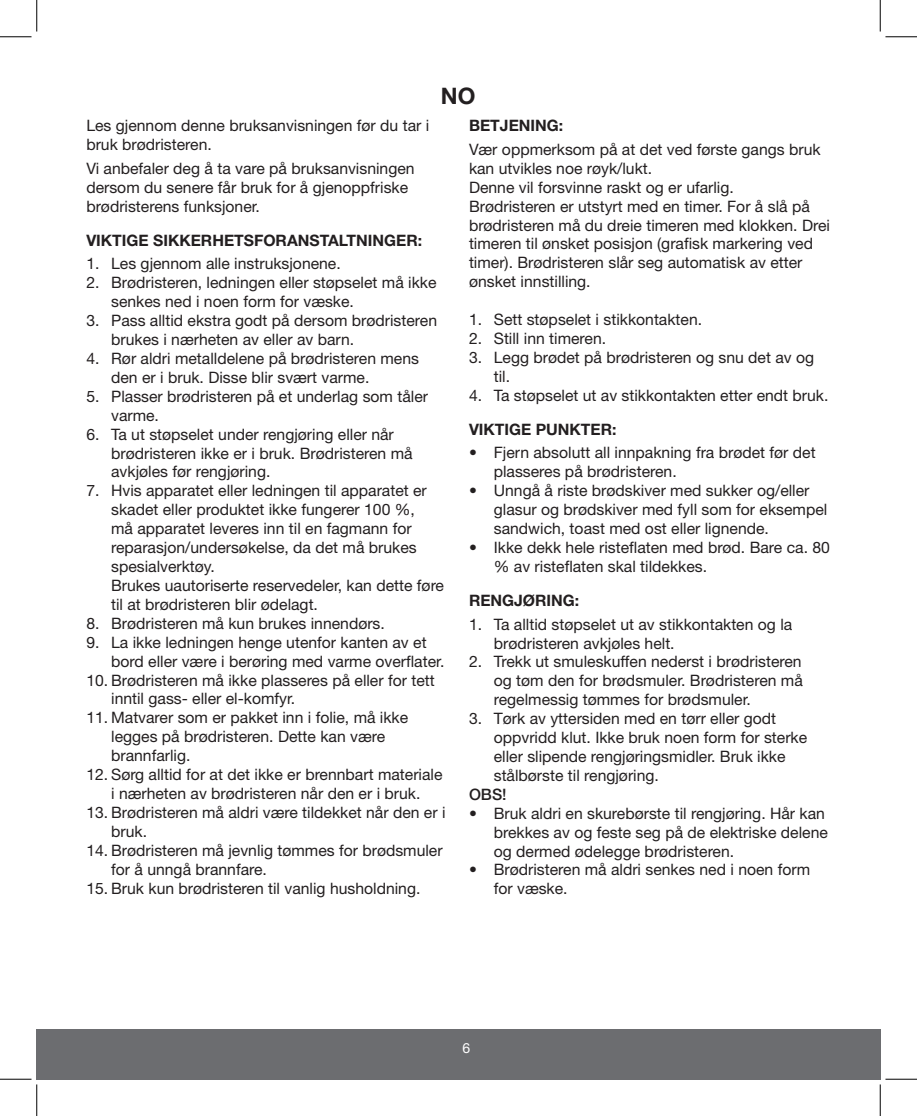
<style>
.page{position:relative;width:917px;height:1116px;background:#fff}
.page>*{position:absolute;margin:0;border:0;box-sizing:border-box;transform-origin:0 0}
.t1{font:700 22.75px "Helvetica Neue";color:#231f20}
.t2{font:15.75px/18.9px "Helvetica Neue";color:#231f20}
.t3{font:700 15.75px "Helvetica Neue";color:#231f20}
.t4{font:500 15.75px "Helvetica Neue";color:#231f20}
.t5{font:14px "Helvetica Neue";color:#fff}
</style>
<div class="page">
<div style="left:37px;top:1029px;width:843px;height:49px;background:#6c6d70"></div>
<hr style="left:880px;top:1029px;width:1px;height:49px;background:#6c6d70">
<hr style="left:0;top:36px;width:32px;height:1px;background:#000">
<hr style="left:885px;top:36px;width:32px;height:1px;background:#000">
<hr style="left:0;top:1078px;width:32px;height:1px;background:#000">
<hr style="left:885px;top:1078px;width:32px;height:1px;background:#000">
<hr style="left:36px;top:0;width:1px;height:32px;background:#000">
<hr style="left:36px;top:1084px;width:1px;height:31px;background:#000">
<hr style="left:880px;top:0;width:1px;height:32px;background:#000">
<hr style="left:880px;top:1084px;width:1px;height:31px;background:#000">
<h1 class="t1" style="left:441px;top:82px;width:36px">NO</h1>
<p class="t2" style="left:86px;top:116px;width:344px">Les gjennom denne bruksanvisningen før du tar i bruk brødristeren.</p>
<p class="t2" style="left:86px;top:159px;width:330px">Vi anbefaler deg å ta vare på bruksanvisningen dersom du senere får bruk for å gjenoppfriske brødristerens funksjoner.</p>
<p class="t3" style="left:86px;top:230px;width:337px">VIKTIGE SIKKERHETSFORANSTALTNINGER:</p>
<p class="t2" style="left:86px;top:254px;width:256px">1. Les gjennom alle instruksjonene.</p>
<p class="t2" style="left:111px;top:273px;width:327px;text-indent:-25px">2. Brødristeren, ledningen eller støpselet må ikke senkes ned i noen form for væske.</p>
<p class="t2" style="left:111px;top:311px;width:327px;text-indent:-25px">3. Pass alltid ekstra godt på dersom brødristeren brukes i nærheten av eller av barn.</p>
<p class="t2" style="left:111px;top:348px;width:309px;text-indent:-25px">4. Rør aldri metalldelene på brødristeren mens den er i bruk. Disse blir svært varme.</p>
<p class="t2" style="left:111px;top:386px;width:318px;text-indent:-25px">5. Plasser brødristeren på et underlag som tåler varme.</p>
<p class="t2" style="left:111px;top:424px;width:303px;text-indent:-25px">6. Ta ut støpselet under rengjøring eller når brødristeren ikke er i bruk. Brødristeren må avkjøles før rengjøring.</p>
<p class="t2" style="left:111px;top:481px;width:334px;text-indent:-25px">7. Hvis apparatet eller ledningen til apparatet er skadet eller produktet ikke fungerer 100 %,<br>må apparatet leveres inn til en fagmann for reparasjon/undersøkelse, da det må brukes spesialverktøy.<br>Brukes uautoriserte reservedeler, kan dette føre til at brødristeren blir ødelagt.</p>
<p class="t2" style="left:86px;top:613px;width:300px">8. Brødristeren må kun brukes innendørs.</p>
<p class="t2" style="left:111px;top:632px;width:335px;text-indent:-25px">9. La ikke ledningen henge utenfor kanten av et bord eller være i berøring med varme overflater.</p>
<p class="t2" style="left:111px;top:670px;width:325px;text-indent:-25px">10. Brødristeren må ikke plasseres på eller for tett inntil gass- eller el-komfyr.</p>
<p class="t2" style="left:111px;top:708px;width:299px;text-indent:-25px">11. Matvarer som er pakket inn i folie, må ikke legges på brødristeren. Dette kan være brannfarlig.</p>
<p class="t2" style="left:86px;top:764px;width:358px;text-align:center">12. Sørg alltid for at det ikke er brennbart materiale i nærheten av brødristeren når den er i bruk.</p>
<p class="t2" style="left:111px;top:802px;width:336px;text-indent:-25px">13. Brødristeren må aldri være tildekket når den er i bruk.</p>
<p class="t2" style="left:111px;top:840px;width:333px;text-indent:-25px">14. Brødristeren må jevnlig tømmes for brødsmuler for å unngå brannfare.</p>
<p class="t2" style="left:86px;top:878px;width:336px">15. Bruk kun brødristeren til vanlig husholdning.</p>
<p class="t3" style="left:469px;top:116px;width:96px">BETJENING:</p>
<p class="t2" style="left:469px;top:139px;width:362px">Vær oppmerksom på at det ved første gangs bruk kan utvikles noe røyk/lukt.<br>Denne vil forsvinne raskt og er ufarlig.<br>Brødristeren er utstyrt med en timer. For å slå på brødristeren må du dreie timeren med klokken. Drei timeren til ønsket posisjon (grafisk markering ved timer). Brødristeren slår seg automatisk av etter ønsket innstilling.</p>
<p class="t2" style="left:469px;top:310px;width:235px">1. Sett støpselet i stikkontakten.</p>
<p class="t2" style="left:469px;top:328px;width:139px">2. Still inn timeren.</p>
<p class="t2" style="left:494px;top:347px;width:322px;text-indent:-25px">3. Legg brødet på brødristeren og snu det av og til.</p>
<p class="t2" style="left:469px;top:385px;width:361px">4. Ta støpselet ut av stikkontakten etter endt bruk.</p>
<p class="t3" style="left:469px;top:419px;width:149px">VIKTIGE PUNKTER:</p>
<p class="t2" style="left:494px;top:443px;width:323px;text-indent:-25px">• Fjern absolutt all innpakning fra brødet før det plasseres på brødristeren.</p>
<p class="t2" style="left:494px;top:481px;width:335px;text-indent:-25px">• Unngå å riste brødskiver med sukker og/eller glasur og brødskiver med fyll som for eksempel sandwich, toast med ost eller lignende.</p>
<p class="t2" style="left:494px;top:537px;width:338px;text-indent:-25px">• Ikke dekk hele risteflaten med brød. Bare ca. 80 % av risteflaten skal tildekkes.</p>
<p class="t3" style="left:469px;top:590px;width:112px">RENGJØRING:</p>
<p class="t2" style="left:494px;top:614px;width:300px;text-indent:-25px">1. Ta alltid støpselet ut av stikkontakten og la brødristeren avkjøles helt.</p>
<p class="t2" style="left:494px;top:652px;width:310px;text-align:justify;text-indent:-25px">2. Trekk ut smuleskuffen nederst i brødristeren og tøm den for brødsmuler. Brødristeren må regelmessig tømmes for brødsmuler.</p>
<p class="t2" style="left:494px;top:708px;width:315px;text-indent:-25px">3. Tørk av yttersiden med en tørr eller godt oppvridd klut. Ikke bruk noen form for sterke eller slipende rengjøringsmidler. Bruk ikke stålbørste til rengjøring.</p>
<p class="t4" style="left:469px;top:784px;width:39px">OBS!</p>
<p class="t2" style="left:494px;top:803px;width:336px;text-indent:-25px">• Bruk aldri en skurebørste til rengjøring. Hår kan brekkes av og feste seg på de elektriske delene og dermed ødelegge brødristeren.</p>
<p class="t2" style="left:494px;top:860px;width:318px;text-indent:-25px">• Brødristeren må aldri senkes ned i noen form for væske.</p>
<p class="t5" style="left:463px;top:1039px;width:9px">6</p>
</div>
